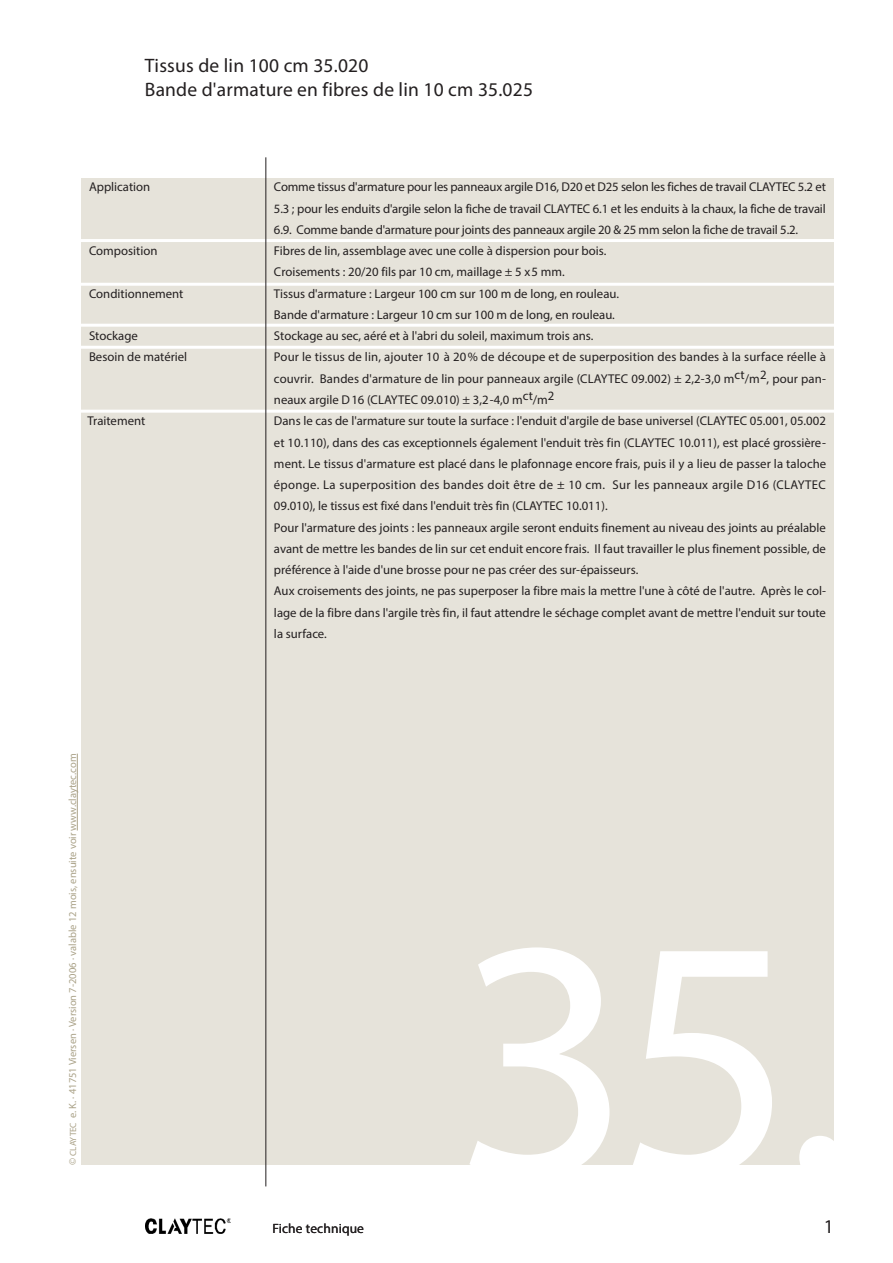
<style>
.page{position:relative;width:893px;height:1263px;background:#fff}
.page>*{position:absolute;margin:0;border:0;box-sizing:border-box;transform-origin:0 0}
.t1{font:345px "Myriad Pro";color:#fff}
.t2{font:19.5px "Myriad Pro";letter-spacing:.01em;color:#231f20}
.t3{font:13.5px "Myriad Pro";letter-spacing:.01em;color:#231f20}
._00_Brot{font:12.75px/21.3px "Myriad Pro";color:#231f20;text-align:justify}
.t4{font:10.5px "Myriad Pro";color:#aaa288}
.s1{font-size:9px}
</style>
<div class="page">
<img style="left:145px;top:1219px;width:86px;height:14px">
<div style="left:81px;top:179px;width:753px;height:986px;background:#e6e3da"></div>
<hr style="left:77px;top:754px;width:1px;height:76px;background:#aaa288">
<hr style="left:79px;top:239px;width:783px;height:3px;background:#fff">
<hr style="left:74px;top:410px;width:784px;height:3px;background:#fff">
<hr style="left:75px;top:324px;width:784px;height:3px;background:#fff">
<hr style="left:74px;top:283px;width:783px;height:3px;background:#fff">
<hr style="left:69px;top:346px;width:784px;height:3px;background:#fff">
<hr style="left:266px;top:157px;width:1px;height:1029px;background:#231f20">
<p class="t2" style="left:145px;top:54px;width:225px">Tissus de lin 100 cm 35.020</p>
<p class="t2" style="left:145px;top:77px;width:390px">Bande d'armature en fibres de lin 10 cm 35.025</p>
<p class="_00_Brot" style="left:89px;top:176px;width:63px">Application</p>
<p class="_00_Brot" style="left:89px;top:240px;width:70px">Composition</p>
<p class="_00_Brot" style="left:89px;top:283px;width:96px">Conditionnement</p>
<p class="_00_Brot" style="left:89px;top:325px;width:50px">Stockage</p>
<p class="_00_Brot" style="left:89px;top:346px;width:100px">Besoin de matériel</p>
<p class="_00_Brot" style="left:88px;top:410px;width:59px">Traitement</p>
<p class="_00_Brot" style="left:274px;top:176px;width:553px">Comme tissus d'armature pour les panneaux argile D16, D20 et D25 selon les fiches de travail CLAYTEC 5.2 et 5.3 ; pour les enduits d'argile selon la fiche de travail CLAYTEC 6.1 et les enduits à la chaux, la fiche de travail 6.9. Comme bande d'armature pour joints des panneaux argile 20 &amp; 25 mm selon la fiche de travail 5.2.</p>
<p class="_00_Brot" style="left:274px;top:240px;width:334px">Fibres de lin, assemblage avec une colle à dispersion pour bois.</p>
<p class="_00_Brot" style="left:274px;top:261px;width:292px">Croisements : 20/20 fils par 10 cm, maillage ± 5 x5 mm.</p>
<p class="_00_Brot" style="left:274px;top:283px;width:347px">Tissus d'armature : Largeur 100 cm sur 100 m de long, en rouleau.</p>
<p class="_00_Brot" style="left:274px;top:304px;width:342px">Bande d'armature : Largeur 10 cm sur 100 m de long, en rouleau.</p>
<p class="_00_Brot" style="left:274px;top:325px;width:321px">Stockage au sec, aéré et à l'abri du soleil, maximum trois ans.</p>
<p class="_00_Brot" style="left:274px;top:346px;width:553px">Pour le tissus de lin, ajouter 10 à 20% de découpe et de superposition des bandes à la surface réelle à couvrir. Bandes d'armature de lin pour panneaux argile (CLAYTEC 09.002) ± 2,2-3,0 mct/m2, pour pan&shy;neaux argile D16 (CLAYTEC 09.010) ± 3,2-4,0 mct/m2</p>
<p class="_00_Brot" style="left:274px;top:410px;width:554px">Dans le cas de l'armature sur toute la surface : l'enduit d'argile de base universel (CLAYTEC 05.001, 05.002 et 10.110), dans des cas exceptionnels également l'enduit très fin (CLAYTEC 10.011), est placé grossière&shy;ment. Le tissus d'armature est placé dans le plafonnage encore frais, puis il y a lieu de passer la taloche éponge. La superposition des bandes doit être de ± 10 cm. Sur les panneaux argile D16 (CLAYTEC 09.010), le tissus est fixé dans l'enduit très fin (CLAYTEC 10.011).</p>
<p class="_00_Brot" style="left:274px;top:516px;width:553px">Pour l'armature des joints : les panneaux argile seront enduits finement au niveau des joints au préalable avant de mettre les bandes de lin sur cet enduit encore frais. Il faut travailler le plus finement possible, de préférence à l'aide d'une brosse pour ne pas créer des sur-épaisseurs.</p>
<p class="_00_Brot" style="left:274px;top:580px;width:553px">Aux croisements des joints, ne pas superposer la fibre mais la mettre l'une à côté de l'autre. Après le col&shy;lage de la fibre dans l'argile très fin, il faut attendre le séchage complet avant de mettre l'enduit sur toute la surface.</p>
<p class="t4" style="left:66px;top:1165px;width:413px;rotate:-90deg">© <span class="s1">CLAYTEC</span> e. K. · 41751 Viersen · Version 7-2006 · valable 12 mois, ensuite voir www.claytec.com</p>
<p class="t3" style="left:272px;top:1220px;width:93px">Fiche technique</p>
<p class="t1" style="left:455px;top:847px;width:399px">35.</p>
<h2 class="t2" style="left:824px;top:1215px;width:12px">1</h2>
</div>
